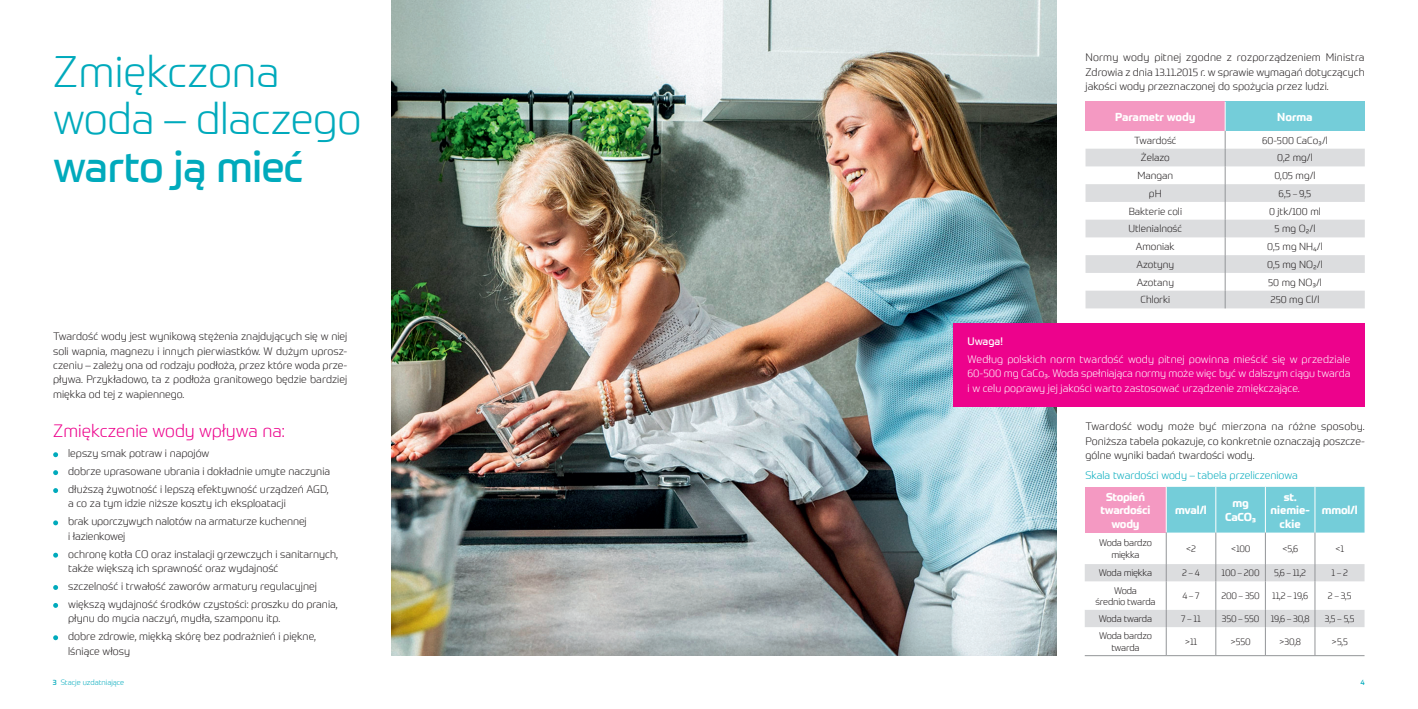
<style>
.page{position:relative;width:1418px;height:709px;background:#fff}
.page>*{position:absolute;margin:0;border:0;box-sizing:border-box;transform-origin:0 0}
.t1{font:300 43.12px/47.5px "Prometo";letter-spacing:-.01em;color:#00aabc}
.t2{font:43.12px "Prometo";letter-spacing:-.01em;color:#00aabc}
.t3{font:300 17.5px "Prometo";color:#ed028c}
.t4{font:700 11.25px/13.5px "Prometo";letter-spacing:-.02em;color:#fff;text-align:center}
.t5{font:700 11.25px/13.5px "Prometo";color:#fff;text-align:center}
.t6{font:300 10.62px/14.4px "Prometo";color:#231f20}
.t7{font:300 10.62px/14.4px "Prometo";color:#fff;text-align:justify}
.t8{font:300 10.62px "Prometo";color:#00aabc}
.t9{font:10.62px "Prometo";color:#fff}
.t10{font:300 10px "Prometo";color:#231f20}
.t11{font:300 9.38px/11.2px "Prometo";letter-spacing:-.02em;color:#231f20;text-align:center}
.t12{font:300 7.5px "Prometo";color:#00aabc}
.t13{font:7.5px "Prometo";color:#00aabc}
.s1{font-size:8.12px}
.s2{font-weight:400}
</style>
<div class="page">
<svg style="left:53px;top:452px;width:5px;height:5px"></svg>
<svg style="left:53px;top:470px;width:5px;height:5px"></svg>
<svg style="left:53px;top:488px;width:5px;height:5px"></svg>
<svg style="left:53px;top:520px;width:5px;height:5px"></svg>
<svg style="left:53px;top:552px;width:5px;height:5px"></svg>
<svg style="left:53px;top:585px;width:5px;height:5px"></svg>
<svg style="left:53px;top:603px;width:5px;height:5px"></svg>
<svg style="left:53px;top:635px;width:5px;height:5px"></svg>
<div style="left:1085px;top:102px;width:140px;height:29px;background:#f499c2"></div>
<div style="left:1225px;top:102px;width:139px;height:29px;background:#74cdd9"></div>
<svg style="left:1085px;top:149px;width:279px;height:159px;fill:#dcdddf"></svg>
<svg style="left:1224px;top:102px;width:1px;height:206px"></svg>
<div style="left:1084px;top:487px;width:82px;height:45px;background:#f499c2"></div>
<div style="left:1166px;top:487px;width:198px;height:45px;background:#74cdd9"></div>
<hr style="left:1165px;top:487px;width:1px;height:45px;background:#fff">
<hr style="left:1215px;top:487px;width:1px;height:45px;background:#fff">
<hr style="left:1265px;top:487px;width:1px;height:45px;background:#fff">
<hr style="left:1314px;top:487px;width:1px;height:45px;background:#fff">
<hr style="left:1165px;top:532px;width:1px;height:32px;background:#939598">
<hr style="left:1215px;top:532px;width:1px;height:32px;background:#939598">
<hr style="left:1265px;top:532px;width:1px;height:32px;background:#939598">
<hr style="left:1314px;top:532px;width:1px;height:32px;background:#939598">
<svg style="left:1085px;top:564px;width:279px;height:91px"></svg>
<hr style="left:1084px;top:655px;width:82px;height:1px;background:#939598">
<hr style="left:1166px;top:655px;width:49px;height:1px;background:#939598">
<hr style="left:1215px;top:655px;width:50px;height:1px;background:#939598">
<hr style="left:1265px;top:655px;width:49px;height:1px;background:#939598">
<hr style="left:1314px;top:655px;width:50px;height:1px;background:#939598">
<img style="left:391px;top:0;width:665px;height:655px">
<div style="left:953px;top:324px;width:411px;height:83px;background:#ed028c"></div>
<h1 class="t1" style="left:53px;top:47px;width:310px">Zmiękczona woda – dlaczego</h1>
<h1 class="t2" style="left:53px;top:140px;width:252px">warto ją mieć</h1>
<p class="t6" style="left:53px;top:329px;width:296px;text-align:justify">Twardość wody jest wynikową stężenia znajdujących się w niej soli wapnia, magnezu i innych pierwiastków. W dużym uprosz&shy;czeniu – zależy ona od rodzaju podłoża, przez które woda prze&shy;pływa. Przykładowo, ta z podłoża granitowego będzie bardziej miękka od tej z wapiennego.</p>
<h2 class="t3" style="left:53px;top:420px;width:233px">Zmiękczenie wody wpływa na:</h2>
<p class="t6" style="left:68px;top:444px;width:263px;line-height:17.9px">lepszy smak potraw i napojów<br>dobrze uprasowane ubrania i dokładnie umyte naczynia dłuższą żywotność i lepszą efektywność urządzeń AGD,</p>
<p class="t6" style="left:68px;top:494px;width:240px;line-height:17.9px">a co za tym idzie niższe koszty ich eksploatacji brak uporczywych nalotów na armaturze kuchennej</p>
<p class="t6" style="left:68px;top:527px;width:271px;line-height:17.9px">i łazienkowej<br>ochronę kotła CO oraz instalacji grzewczych i sanitarnych,</p>
<p class="t6" style="left:68px;top:559px;width:271px;line-height:17.9px">także większą ich sprawność oraz wydajność<br>szczelność i trwałość zaworów armatury regulacyjnej większą wydajność środków czystości: proszku do prania,</p>
<p class="t6" style="left:68px;top:609px;width:249px;line-height:17.9px">płynu do mycia naczyń, mydła, szamponu itp.<br>dobre zdrowie, miękką skórę bez podrażnień i piękne,</p>
<p class="t6" style="left:68px;top:643px;width:63px">lśniące włosy</p>
<p class="t6" style="left:1085px;top:50px;width:281px;text-align:justify">Normy wody pitnej zgodne z rozporządzeniem Ministra Zdrowia z dnia 13.11.2015 r. w sprawie wymagań dotyczących jakości wody przeznaczonej do spożycia przez ludzi.</p>
<p class="t5" style="left:1115px;top:110px;width:82px">Parametr wody</p>
<p class="t4" style="left:1277px;top:110px;width:37px">Norma</p>
<p class="t10" style="left:1134px;top:134px;width:44px">Twardość</p>
<p class="t10" style="left:1262px;top:134px;width:67px">60-500 CaCo3/l</p>
<p class="t10" style="left:1140px;top:152px;width:30px">Żelazo</p>
<p class="t10" style="left:1277px;top:152px;width:37px">0,2 mg/l</p>
<p class="t10" style="left:1137px;top:170px;width:37px">Mangan</p>
<p class="t10" style="left:1274px;top:170px;width:43px">0,05 mg/l</p>
<p class="t10" style="left:1148px;top:187px;width:14px">pH</p>
<p class="t10" style="left:1278px;top:187px;width:34px">6,5 <span class="s1">–</span> 9,5</p>
<p class="t10" style="left:1128px;top:205px;width:55px">Bakterie coli</p>
<p class="t10" style="left:1269px;top:205px;width:53px">0 jtk/100 ml</p>
<p class="t10" style="left:1128px;top:223px;width:55px">Utlenialność</p>
<p class="t10" style="left:1274px;top:223px;width:42px">5 mg O2/l</p>
<p class="t10" style="left:1135px;top:240px;width:40px">Amoniak</p>
<p class="t10" style="left:1267px;top:240px;width:57px">0,5 mg NH4/l</p>
<p class="t10" style="left:1136px;top:258px;width:39px">Azotyny</p>
<p class="t10" style="left:1267px;top:258px;width:57px">0,5 mg NO2/l</p>
<p class="t10" style="left:1136px;top:276px;width:39px">Azotany</p>
<p class="t10" style="left:1267px;top:276px;width:55px">50 mg NO3/l</p>
<p class="t10" style="left:1140px;top:294px;width:31px">Chlorki</p>
<p class="t10" style="left:1270px;top:294px;width:50px">250 mg Cl/l</p>
<p class="t9" style="left:967px;top:334px;width:37px">Uwaga!</p>
<p class="t7" style="left:967px;top:352px;width:384px">Według polskich norm twardość wody pitnej powinna mieścić się w przedziale 60-500 mg CaCo3. Woda spełniająca normy może więc być w dalszym ciągu twarda i w celu poprawy jej jakości warto zastosować urządzenie zmiękczające.</p>
<p class="t6" style="left:1085px;top:419px;width:281px;text-align:justify">Twardość wody może być mierzona na różne sposoby.<br>Poniższa tabela pokazuje, co konkretnie oznaczają poszcze&shy;gólne wyniki badań twardości wody.</p>
<p class="t8" style="left:1085px;top:469px;width:214px">Skala twardości wody – tabela przeliczeniowa</p>
<p class="t4" style="left:1100px;top:490px;width:51px">Stopień twardości wody</p>
<p class="t4" style="left:1175px;top:503px;width:33px">mval/l</p>
<p class="t4" style="left:1225px;top:496px;width:33px">mg<br>CaCO3</p>
<p class="t5" style="left:1270px;top:490px;width:41px">st. niemie&shy;ckie</p>
<p class="t4" style="left:1321px;top:503px;width:37px">mmol/l</p>
<p class="t11" style="left:1099px;top:537px;width:54px">Woda bardzo miękka</p>
<p class="t11" style="left:1185px;top:543px;width:12px">&lt;2</p>
<p class="t11" style="left:1230px;top:543px;width:21px">&lt;100</p>
<p class="t11" style="left:1282px;top:543px;width:18px">&lt;5,6</p>
<p class="t11" style="left:1335px;top:543px;width:11px">&lt;1</p>
<p class="t11" style="left:1098px;top:567px;width:55px">Woda miękka</p>
<p class="t11" style="left:1182px;top:567px;width:19px">2 <span class="s1">–</span> 4</p>
<p class="t11" style="left:1221px;top:567px;width:40px">100 <span class="s1">–</span> 200</p>
<p class="t11" style="left:1274px;top:567px;width:34px">5,6 <span class="s1">–</span> 11,2</p>
<p class="t11" style="left:1331px;top:567px;width:18px">1 <span class="s1">–</span> 2</p>
<p class="t11" style="left:1095px;top:584px;width:62px">Woda<br>średnio twarda</p>
<p class="t11" style="left:1182px;top:590px;width:19px">4 <span class="s1">–</span> 7</p>
<p class="t11" style="left:1221px;top:590px;width:40px">200 <span class="s1">–</span> 350</p>
<p class="t11" style="left:1272px;top:590px;width:37px">11,2 <span class="s1">–</span> 19,6</p>
<p class="t11" style="left:1327px;top:590px;width:25px">2 <span class="s1">–</span> 3,5</p>
<p class="t11" style="left:1098px;top:613px;width:55px">Woda twarda</p>
<p class="t11" style="left:1181px;top:613px;width:21px">7 <span class="s1">–</span> 11</p>
<p class="t11" style="left:1221px;top:613px;width:89px">350 <span class="s1">–</span> 550 19,6 <span class="s1">–</span> 30,8</p>
<p class="t11" style="left:1324px;top:613px;width:31px">3,5 <span class="s1">–</span> 5,5</p>
<p class="t11" style="left:1099px;top:630px;width:54px">Woda bardzo twarda</p>
<p class="t11" style="left:1184px;top:636px;width:14px">&gt;11</p>
<p class="t11" style="left:1230px;top:636px;width:22px">&gt;550</p>
<p class="t11" style="left:1279px;top:636px;width:23px">&gt;30,8</p>
<p class="t11" style="left:1331px;top:636px;width:18px">&gt;5,5</p>
<p class="t12" style="left:53px;top:678px;width:73px"><span class="s2">3</span> Stacje uzdatniające</p>
<p class="t13" style="left:1360px;top:678px;width:6px">4</p>
</div>
